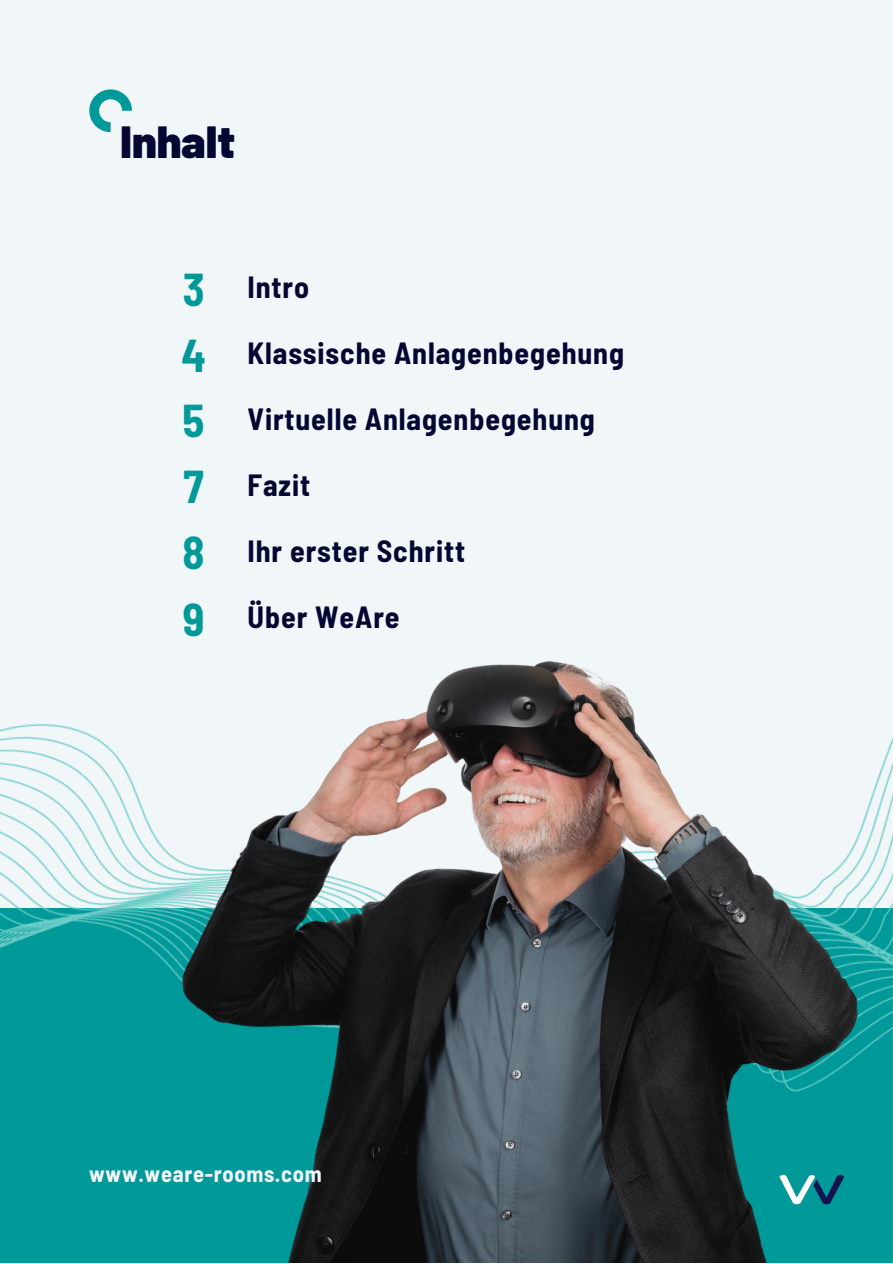
<style>
.page{position:relative;width:893px;height:1264px;background:#fff}
.page>*{position:absolute;margin:0;border:0;box-sizing:border-box;transform-origin:0 0}
.t1{font:900 45px "Barlow";color:#060633}
.t2{font:700 semi-condensed 45px "Barlow";color:#099}
.t3{font:700 semi-condensed 30px "Barlow";letter-spacing:.03em;color:#060633}
.t4{font:700 semi-condensed 22.5px "Barlow";letter-spacing:.03em;color:#f1f6f9}
</style>
<div class="page">
<div style="left:0;top:0;width:892px;height:1262px;background:#f1f6f9"></div>
<svg style="left:89px;top:89px;width:43px;height:43px"></svg>
<div style="left:0;top:908px;width:892px;height:354px;background:#099"></div>
<img style="left:0;top:723px;width:892px;height:315px">
<img style="left:163px;top:661px;width:717px;height:601px">
<p class="t1" style="left:120px;top:113px;width:117px">Inhalt</p>
<p class="t2" style="left:183px;top:261px;width:23px">3</p>
<p class="t3" style="left:247px;top:268px;width:63px">Intro</p>
<p class="t2" style="left:181px;top:326px;width:26px">4</p>
<p class="t3" style="left:247px;top:334px;width:378px">Klassische Anlagenbegehung</p>
<p class="t2" style="left:183px;top:392px;width:23px">5</p>
<p class="t3" style="left:247px;top:400px;width:349px">Virtuelle Anlagenbegehung</p>
<p class="t2" style="left:183px;top:458px;width:22px">7</p>
<p class="t3" style="left:247px;top:466px;width:64px">Fazit</p>
<p class="t2" style="left:182px;top:524px;width:24px">8</p>
<p class="t3" style="left:247px;top:532px;width:219px">Ihr erster Schritt</p>
<p class="t2" style="left:183px;top:590px;width:23px">9</p>
<p class="t3" style="left:247px;top:598px;width:154px">Über WeAre</p>
<p class="t4" style="left:89px;top:1159px;width:234px">www.weare-rooms.com</p>
</div>
